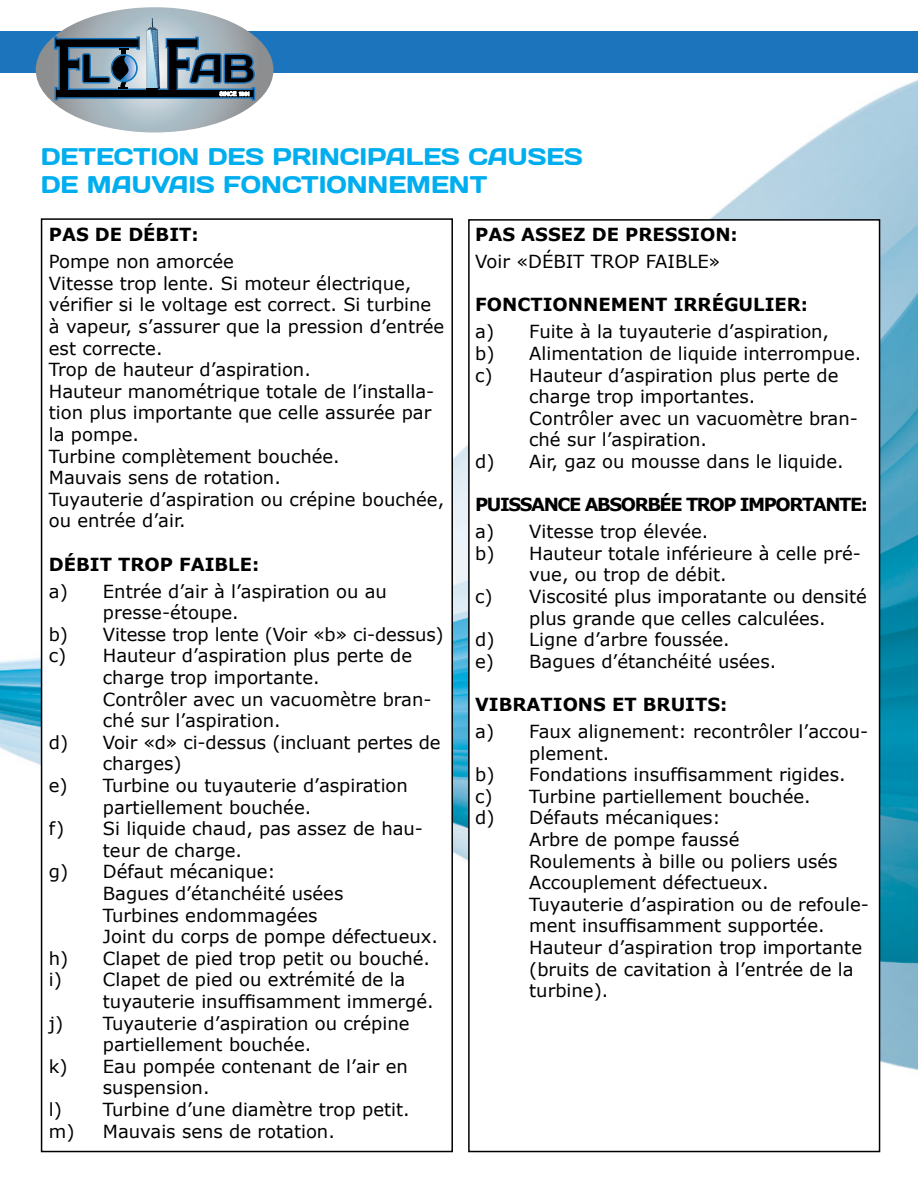
<style>
.page{position:relative;width:918px;height:1188px;background:#fff}
.page>*{position:absolute;margin:0;border:0;box-sizing:border-box;transform-origin:0 0}
.t1{font:24px/28.8px "Days";color:#00aeef}
.t2{font:18px/21.6px "Verdana";color:#000}
.t3{font:700 18px "Verdana";color:#000}
.t4{font:700 18px "Verdana";letter-spacing:-.08em;color:#000}
</style>
<div class="page">
<img style="left:0;top:72px;width:918px;height:1081px">
<div style="left:2px;top:31px;width:916px;height:41px;background:#1c75bc"></div>
<hr style="left:0;top:31px;width:2px;height:41px;background:#1c75bc">
<svg style="left:36px;top:7px;width:237px;height:126px"></svg>
<div style="left:469px;top:220px;width:411px;height:932px;background:#fff"></div>
<div style="left:468px;top:219px;width:412px;height:933px;border:2px solid #000"></div>
<div style="left:42px;top:219px;width:410px;height:933px;background:#fff"></div>
<div style="left:41px;top:218px;width:412px;height:934px;border:2px solid #000"></div>
<h1 class="t1" style="left:41px;top:142px;width:544px">DETECTION DES PRINCIPALES CAUSES<br>DE MAUVAIS FONCTIONNEMENT</h1>
<p class="t3" style="left:49px;top:222px;width:151px">PAS DE DÉBIT:</p>
<p class="t2" style="left:49px;top:251px;width:397px">Pompe non amorcée<br>Vitesse trop lente. Si moteur électrique, vérifier si le voltage est correct. Si turbine à vapeur, s’assurer que la pression d’entrée est correcte.<br>Trop de hauteur d’aspiration.<br>Hauteur manométrique totale de l’installa&shy;tion plus importante que celle assurée par la pompe.<br>Turbine complètement bouchée.<br>Mauvais sens de rotation.<br>Tuyauterie d’aspiration ou crépine bouchée, ou entrée d’air.</p>
<p class="t3" style="left:49px;top:551px;width:212px">DÉBIT TROP FAIBLE:</p>
<p class="t2" style="left:49px;top:580px;width:340px">a) Entrée d’air à l’aspiration ou au</p>
<p class="t2" style="left:103px;top:602px;width:137px">presse-étoupe.</p>
<p class="t2" style="left:49px;top:623px;width:396px">b) Vitesse trop lente (Voir «b» ci-dessus)</p>
<p class="t2" style="left:49px;top:645px;width:365px">c) Hauteur d’aspiration plus perte de</p>
<p class="t2" style="left:103px;top:667px;width:218px">charge trop importante.</p>
<p class="t2" style="left:103px;top:688px;width:330px">Contrôler avec un vacuomètre bran-</p>
<p class="t2" style="left:103px;top:710px;width:179px">ché sur l’aspiration.</p>
<p class="t2" style="left:49px;top:731px;width:393px">d) Voir «d» ci-dessus (incluant pertes de</p>
<p class="t2" style="left:103px;top:753px;width:80px">charges)</p>
<p class="t2" style="left:49px;top:775px;width:361px">e) Turbine ou tuyauterie d’aspiration</p>
<p class="t2" style="left:103px;top:796px;width:210px">partiellement bouchée.</p>
<p class="t2" style="left:49px;top:818px;width:376px">f) Si liquide chaud, pas assez de hau-</p>
<p class="t2" style="left:103px;top:839px;width:141px">teur de charge.</p>
<p class="t2" style="left:49px;top:861px;width:228px">g) Défaut mécanique:</p>
<p class="t2" style="left:103px;top:883px;width:242px">Bagues d’étanchéité usées</p>
<p class="t2" style="left:103px;top:904px;width:216px">Turbines endommagées</p>
<p class="t2" style="left:103px;top:926px;width:337px">Joint du corps de pompe défectueux.</p>
<p class="t2" style="left:49px;top:947px;width:383px">h) Clapet de pied trop petit ou bouché.</p>
<p class="t2" style="left:49px;top:969px;width:358px">i) Clapet de pied ou extrémité de la</p>
<p class="t2" style="left:103px;top:991px;width:332px">tuyauterie insuffisamment immergé.</p>
<p class="t2" style="left:49px;top:1012px;width:362px">j) Tuyauterie d’aspiration ou crépine</p>
<p class="t2" style="left:103px;top:1034px;width:210px">partiellement bouchée.</p>
<p class="t2" style="left:49px;top:1055px;width:361px">k) Eau pompée contenant de l’air en</p>
<p class="t2" style="left:103px;top:1077px;width:108px">suspension.</p>
<p class="t2" style="left:49px;top:1099px;width:362px">l) Turbine d’une diamètre trop petit.</p>
<p class="t2" style="left:49px;top:1120px;width:288px">m) Mauvais sens de rotation.</p>
<p class="t3" style="left:475px;top:222px;width:264px">PAS ASSEZ DE PRESSION:</p>
<p class="t2" style="left:475px;top:251px;width:247px">Voir «DÉBIT TROP FAIBLE»</p>
<p class="t3" style="left:475px;top:292px;width:334px">FONCTIONNEMENT IRRÉGULIER:</p>
<p class="t2" style="left:475px;top:321px;width:355px">a) Fuite à la tuyauterie d’aspiration,</p>
<p class="t2" style="left:475px;top:343px;width:388px">b) Alimentation de liquide interrompue.</p>
<p class="t2" style="left:475px;top:364px;width:365px">c) Hauteur d’aspiration plus perte de</p>
<p class="t2" style="left:529px;top:386px;width:228px">charge trop importantes.</p>
<p class="t2" style="left:529px;top:407px;width:330px">Contrôler avec un vacuomètre bran-</p>
<p class="t2" style="left:529px;top:429px;width:179px">ché sur l’aspiration.</p>
<p class="t2" style="left:475px;top:451px;width:370px">d) Air, gaz ou mousse dans le liquide.</p>
<p class="t4" style="left:475px;top:492px;width:394px">PUISSANCE ABSORBÉE TROP IMPORTANTE:</p>
<p class="t2" style="left:475px;top:521px;width:235px">a) Vitesse trop élevée.</p>
<p class="t2" style="left:475px;top:542px;width:387px">b) Hauteur totale inférieure à celle pré-</p>
<p class="t2" style="left:529px;top:564px;width:199px">vue, ou trop de débit.</p>
<p class="t2" style="left:475px;top:586px;width:393px">c) Viscosité plus imporatante ou densité</p>
<p class="t2" style="left:529px;top:607px;width:298px">plus grande que celles calculées.</p>
<p class="t2" style="left:475px;top:629px;width:256px">d) Ligne d’arbre foussée.</p>
<p class="t2" style="left:475px;top:650px;width:303px">e) Bagues d’étanchéité usées.</p>
<p class="t3" style="left:475px;top:692px;width:254px">VIBRATIONS ET BRUITS:</p>
<p class="t2" style="left:475px;top:721px;width:395px">a) Faux alignement: recontrôler l’accou-</p>
<p class="t2" style="left:529px;top:742px;width:82px">plement.</p>
<p class="t2" style="left:475px;top:764px;width:372px">b) Fondations insuffisamment rigides.</p>
<p class="t2" style="left:475px;top:785px;width:337px">c) Turbine partiellement bouchée.</p>
<p class="t2" style="left:475px;top:807px;width:247px">d) Défauts mécaniques:</p>
<p class="t2" style="left:529px;top:829px;width:212px">Arbre de pompe faussé</p>
<p class="t2" style="left:529px;top:850px;width:310px">Roulements à bille ou poliers usés</p>
<p class="t2" style="left:529px;top:872px;width:241px">Accouplement défectueux.</p>
<p class="t2" style="left:529px;top:893px;width:341px">Tuyauterie d’aspiration ou de refoule-</p>
<p class="t2" style="left:529px;top:915px;width:297px">ment insuffisamment supportée.</p>
<p class="t2" style="left:529px;top:937px;width:334px">Hauteur d’aspiration trop importante</p>
<p class="t2" style="left:529px;top:958px;width:326px">(bruits de cavitation à l’entrée de la</p>
<p class="t2" style="left:529px;top:980px;width:81px">turbine).</p>
</div>
